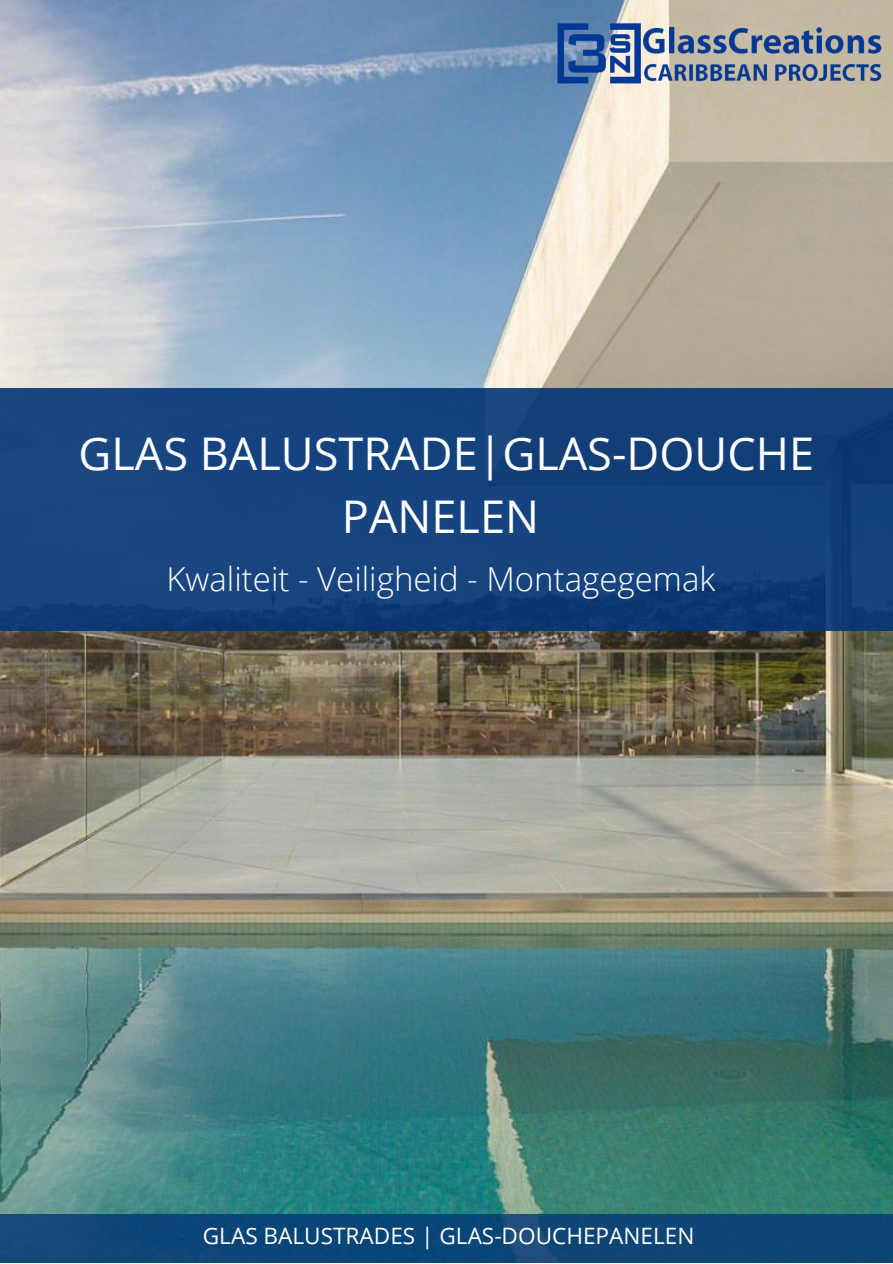
<style>
.page{position:relative;width:893px;height:1264px;background:#fff}
.page>*{position:absolute;margin:0;border:0;box-sizing:border-box;transform-origin:0 0}
.t1{font:45px/63px "Open Sans";color:#fff;text-align:center}
.t2{font:300 33px "Open Sans";color:#fff}
.t3{font:22.65px "Open Sans";color:#fff}
</style>
<div class="page">
<img style="left:0;top:0;width:892px;height:1213px">
<div style="left:0;top:388px;width:892px;height:243px;background:linear-gradient(to right,#194680,#103d77)"></div>
<div style="left:0;top:1213px;width:892px;height:49px;background:#0d4677"></div>
<img style="left:549px;top:20px;width:333px;height:69px">
<h1 class="t1" style="left:79px;top:420px;width:737px">GLAS BALUSTRADE|GLAS-DOUCHE<br>PANELEN</h1>
<h2 class="t2" style="left:166px;top:556px;width:550px">Kwaliteit - Veiligheid - Montagegemak</h2>
<p class="t3" style="left:203px;top:1219px;width:493px">GLAS BALUSTRADES | GLAS-DOUCHEPANELEN</p>
</div>
